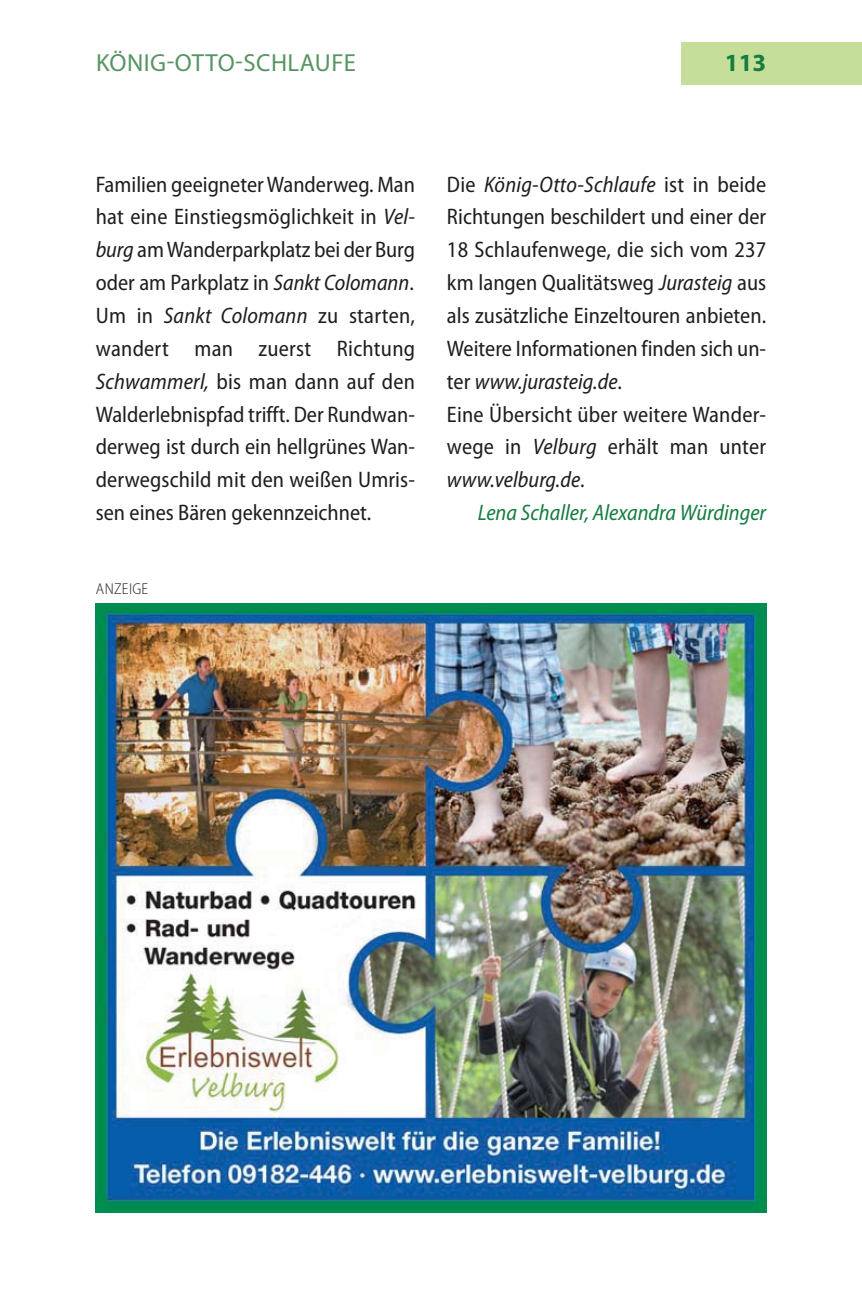
<style>
.page{position:relative;width:862px;height:1308px;background:#fff}
.page>*{position:absolute;margin:0;border:0;box-sizing:border-box;transform-origin:0 0}
.t1{font:24.75px "Myriad Pro";letter-spacing:.02em;color:#589464}
.t2{font:700 24.75px "Myriad Pro";color:#157d40}
.t3{font:semi-condensed 22.5px/32.9px "Myriad Pro";color:#201d1d;text-align:justify}
.t4{font:italic semi-condensed 22.5px "Myriad Pro";color:#157d40}
.t5{font:300 semi-condensed 15.75px "Myriad Pro";letter-spacing:.02em;color:#201d1d}
.s1{font-style:italic}
</style>
<div class="page">
<div style="left:680px;top:42px;width:181px;height:43px;background:#c5df9b"></div>
<img style="left:96px;top:603px;width:670px;height:609px">
<p class="t1" style="left:96px;top:53px;width:261px">KÖNIG-OTTO-SCHLAUFE</p>
<p class="t2" style="left:724px;top:53px;width:43px">113</p>
<p class="t3" style="left:96px;top:170px;width:320px">Familien geeigneter Wanderweg. Man hat eine Einstiegsmöglichkeit in <span class="s1">Vel&shy;burg</span> am Wanderparkplatz bei der Burg oder am Parkplatz in <span class="s1">Sankt Colomann</span>.<br>Um in <span class="s1">Sankt Colomann</span> zu starten, wandert man zuerst Richtung <span class="s1">Schwammerl,</span> bis man dann auf den Walderlebnispfad trifft. Der Rundwan&shy;derweg ist durch ein hellgrünes Wan&shy;derwegschild mit den weißen Umris&shy;sen eines Bären gekennzeichnet.</p>
<p class="t3" style="left:446px;top:170px;width:320px;text-align:left">Die <span class="s1">König-Otto-Schlaufe</span> ist in beide Richtungen beschildert und einer der 18 Schlaufenwege, die sich vom 237 km langen Qualitätsweg <span class="s1">Jurasteig</span> aus als zusätzliche Einzeltouren anbieten.<br>Weitere Informationen finden sich un&shy;ter <span class="s1">www.jurasteig.de</span>.<br>Eine Übersicht über weitere Wander&shy;wege in <span class="s1">Velburg</span> erhält man unter <span class="s1">www.velburg.de</span>.</p>
<p class="t4" style="left:477px;top:504px;width:290px">Lena Schaller, Alexandra Würdinger</p>
<p class="t5" style="left:96px;top:579px;width:54px">ANZEIGE</p>
</div>
